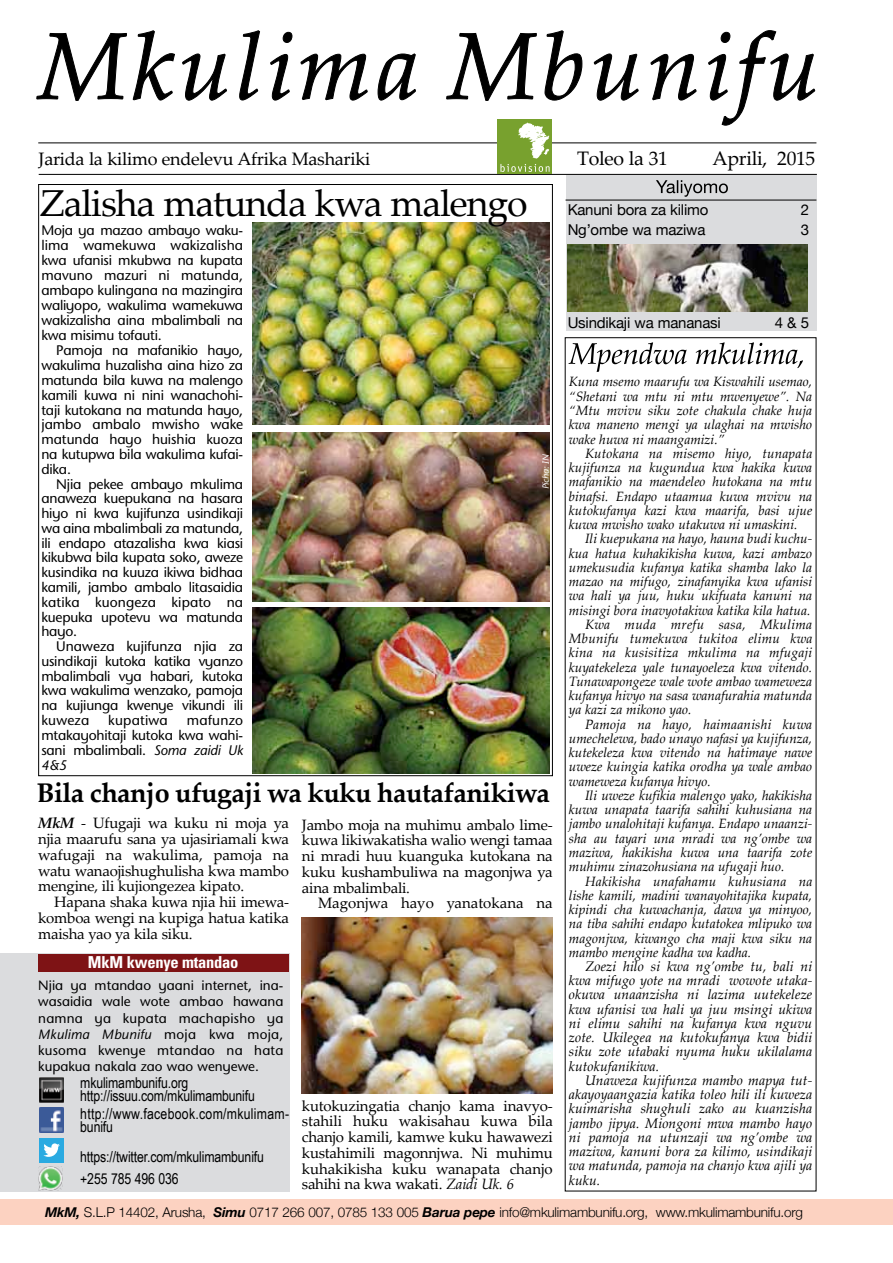
<style>
.page{position:relative;width:893px;height:1263px;background:#fff}
.page>*{position:absolute;margin:0;border:0;box-sizing:border-box;transform-origin:0 0}
.t1{font:37.5px "Palatino Linotype";letter-spacing:-.03em;color:#000}
.t2{font:700 27px "Palatino Linotype";letter-spacing:-.02em;color:#000}
.t3{font:19.5px "Palatino Linotype";letter-spacing:-.015em;color:#000}
.t4{font:18px "Palatino Linotype";letter-spacing:-.015em;color:#000}
.t5{font:700 condensed 16.5px "Univers LT Std";letter-spacing:-.015em;color:#fff}
.t6{font:15px/15.8px "Palatino Linotype";letter-spacing:-.015em;color:#000;text-align:justify}
.t7{font:15px/12.8px "Arial Narrow";letter-spacing:-.01em;color:#000}
.t8{font:15px "Helvetica Neue";letter-spacing:-.015em;color:#000}
.t9{font:15px/12.8px "Arial Narrow";letter-spacing:.02em;color:#000}
.t10{font:500 13.8px/14.9px "Ruim Stone Sans";letter-spacing:-.015em;color:#000;text-align:justify}
.t11{font:italic 13.8px/14.2px "Palatino Linotype";letter-spacing:.005em;color:#000;text-align:justify}
.t12{font:500 13.8px "Ruim Stone Sans";letter-spacing:.015em;color:#000}
.t13{font:italic 13.5px/14.2px "Palatino Linotype";color:#000;text-align:justify}
.t14{font:500 13.5px/16.2px "Ruim Stone Sans";color:#000;text-align:justify}
.t15{font:300 13.5px "Helvetica Neue";letter-spacing:-.015em;color:#000}
.t16{font:italic 13.5px "Palatino Linotype";letter-spacing:.02em;color:#000}
.t17{font:italic 500 9px "Ruim Stone Sans";color:#fff}
.s1{font-style:italic}
.s2{font-weight:700;font-style:italic}
</style>
<div class="page">
<img style="left:253px;top:222px;width:297px;height:203px">
<div style="left:0;top:1199px;width:893px;height:26px;background:#fcd2c1"></div>
<hr style="left:38px;top:143px;width:778px;height:1px;background:#000">
<hr style="left:39px;top:174px;width:778px;height:1px;background:#000">
<div style="left:498px;top:120px;width:54px;height:54px;background:#78a12e"></div>
<svg style="left:500px;top:164px;width:50px;height:8px"></svg>
<img style="left:518px;top:126px;width:32px;height:33px">
<div style="left:566px;top:175px;width:251px;height:156px;background:#dbdcde"></div>
<hr style="left:566px;top:200px;width:250px;height:1px;background:#000">
<img style="left:568px;top:244px;width:239px;height:68px">
<svg style="left:36px;top:30px;width:779px;height:96px"></svg>
<svg style="left:569px;top:342px;width:234px;height:30px"></svg>
<svg style="left:656px;top:180px;width:72px;height:17px"></svg>
<div style="left:0;top:953px;width:289px;height:238px;background:#dbdcde"></div>
<div style="left:38px;top:955px;width:251px;height:17px;background:#7e1315"></div>
<img style="left:39px;top:1107px;width:25px;height:25px">
<div style="left:39px;top:1138px;width:25px;height:24px;background:#2aaae1"></div>
<svg style="left:43px;top:1143px;width:17px;height:14px"></svg>
<img style="left:39px;top:1077px;width:25px;height:25px">
<img style="left:253px;top:433px;width:297px;height:168px">
<img style="left:39px;top:1166px;width:24px;height:24px">
<img style="left:253px;top:607px;width:297px;height:166px">
<img style="left:302px;top:918px;width:251px;height:175px">
<h3 class="t4" style="left:39px;top:146px;width:333px">Jarida la kilimo endelevu Afrika Mashariki</h3>
<h1 class="t1" style="left:40px;top:177px;width:489px">Zalisha matunda kwa malengo</h1>
<p class="t10" style="left:41px;top:222px;width:203px">Moja ya mazao ambayo waku&shy;lima wamekuwa wakizalisha kwa ufanisi mkubwa na kupata mavuno mazuri ni matunda, ambapo kulingana na mazingira waliyopo, wakulima wamekuwa wakizalisha aina mbalimbali na kwa misimu tofauti.</p>
<p class="t10" style="left:41px;top:343px;width:203px;text-indent:15px">Pamoja na mafanikio hayo, wakulima huzalisha aina hizo za matunda bila kuwa na malengo kamili kuwa ni nini wanachohi&shy;taji kutokana na matunda hayo, jambo ambalo mwisho wake matunda hayo huishia kuoza na kutupwa bila wakulima kufai&shy;dika.</p>
<p class="t10" style="left:41px;top:476px;width:203px;text-indent:15px">Njia pekee ambayo mkulima anaweza kuepukana na hasara hiyo ni kwa kujifunza usindikaji wa aina mbalimbali za matunda, ili endapo atazalisha kwa kiasi kikubwa bila kupata soko, aweze kusindika na kuuza ikiwa bidhaa kamili, jambo ambalo litasaidia katika kuongeza kipato na kuepuka upotevu wa matunda hayo.</p>
<p class="t10" style="left:41px;top:639px;width:203px;text-indent:15px">Unaweza kujifunza njia za usindikaji kutoka katika vyanzo mbalimbali vya habari, kutoka kwa wakulima wenzako, pamoja na kujiunga kwenye vikundi ili kuweza</p>
<p class="t17" style="left:540px;top:489px;width:36px;rotate:-90deg">Picha: IN</p>
<p class="t10" style="left:41px;top:713px;width:203px;text-indent:146px">mafunzo mtakayohitaji kutoka kwa wahi&shy;sani mbalimbali. <span class="s1">Soma zaidi Uk 4&amp;5</span></p>
<h2 class="t2" style="left:37px;top:774px;width:515px">Bila chanjo ufugaji wa kuku hautafanikiwa</h2>
<p class="t12" style="left:108px;top:712px;width:61px">kupatiwa</p>
<p class="t6" style="left:38px;top:815px;width:252px"><span class="s2">MkM</span> - Ufugaji wa kuku ni moja ya njia maarufu sana ya ujasiriamali kwa wafugaji na wakulima, pamoja na watu wanaojishughulisha kwa mambo mengine, ili kujiongezea kipato.</p>
<p class="t6" style="left:38px;top:893px;width:252px;text-indent:16px">Hapana shaka kuwa njia hii imewa&shy;komboa wengi na kupiga hatua katika maisha yao ya kila siku.</p>
<p class="t5" style="left:88px;top:952px;width:152px">MkM kwenye mtandao</p>
<p class="t14" style="left:38px;top:977px;width:247px">Njia ya mtandao yaani internet, ina&shy;wasaidia wale wote ambao hawana namna ya kupata machapisho ya <span class="s1">Mkulima Mbunifu</span> moja kwa moja, kusoma kwenye mtandao na hata kupakua nakala zao wao wenyewe.</p>
<p class="t7" style="left:80px;top:1076px;width:176px">mkulimambunifu.org http://issuu.com/mkulimambunifu</p>
<p class="t9" style="left:80px;top:1107px;width:210px">http://www.facebook.com/mkulimam&shy;bunifu</p>
<p class="t7" style="left:80px;top:1145px;width:185px;line-height:22.5px">https://twitter.com/mkulimambunifu +255 785 496 036</p>
<p class="t6" style="left:302px;top:816px;width:252px">Jambo moja na muhimu ambalo lime&shy;kuwa likiwakatisha walio wengi tamaa ni mradi huu kuanguka kutokana na kuku kushambuliwa na magonjwa ya aina mbalimbali.</p>
<p class="t6" style="left:318px;top:895px;width:236px">Magonjwa hayo yanatokana na</p>
<p class="t6" style="left:302px;top:1097px;width:252px">kutokuzingatia chanjo kama inavyo&shy;stahili huku wakisahau kuwa bila chanjo kamili, kamwe kuku hawawezi kustahimili magonnjwa. Ni muhimu kuhakikisha kuku wanapata chanjo sahihi na kwa wakati. <span class="s1">Zaidi Uk. 6</span></p>
<h3 class="t3" style="left:577px;top:144px;width:92px">Toleo la 31</h3>
<h3 class="t3" style="left:713px;top:144px;width:104px">Aprili, 2015</h3>
<p class="t8" style="left:568px;top:197px;width:142px">Kanuni bora za kilimo</p>
<p class="t8" style="left:801px;top:197px;width:10px">2</p>
<p class="t8" style="left:568px;top:217px;width:139px">Ng’ombe wa maziwa</p>
<p class="t8" style="left:801px;top:217px;width:10px">3</p>
<p class="t8" style="left:568px;top:310px;width:155px">Usindikaji wa mananasi</p>
<p class="t8" style="left:775px;top:310px;width:36px">4 &amp; 5</p>
<p class="t13" style="left:569px;top:374px;width:245px">Kuna msemo maarufu wa Kiswahili usemao, “Shetani wa mtu ni mtu mwenyewe”. Na “Mtu mvivu siku zote chakula chake huja kwa maneno mengi ya ulaghai na mwisho wake huwa ni maangamizi.”</p>
<p class="t13" style="left:569px;top:445px;width:245px;text-indent:16px">Kutokana na misemo hiyo, tunapata kujifunza na kugundua kwa hakika kuwa mafanikio na maendeleo hutokana na mtu binafsi. Endapo utaamua kuwa mvivu na kutokufanya kazi kwa maarifa, basi ujue kuwa mwisho wako utakuwa ni umaskini.</p>
<p class="t13" style="left:585px;top:531px;width:229px">Ili kuepukana na hayo, hauna budi kuchu-</p>
<p class="t13" style="left:569px;top:545px;width:245px">kua hatua kuhakikisha kuwa, kazi ambazo</p>
<p class="t13" style="left:569px;top:560px;width:245px">umekusudia kufanya katika shamba lako la</p>
<p class="t13" style="left:569px;top:574px;width:245px">mazao na mifugo, zinafanyika kwa ufanisi</p>
<p class="t13" style="left:569px;top:588px;width:245px">wa hali ya juu, huku ukifuata kanuni na</p>
<p class="t13" style="left:569px;top:602px;width:243px">misingi bora inavyotakiwa katika kila hatua.</p>
<p class="t16" style="left:585px;top:615px;width:229px">Kwa muda mrefu sasa, Mkulima</p>
<p class="t13" style="left:569px;top:631px;width:245px">Mbunifu tumekuwa tukitoa elimu kwa</p>
<p class="t13" style="left:569px;top:645px;width:245px">kina na kusisitiza mkulima na mfugaji</p>
<p class="t13" style="left:569px;top:659px;width:245px">kuyatekeleza yale tunayoeleza kwa vitendo.</p>
<p class="t13" style="left:569px;top:674px;width:245px">Tunawapongeze wale wote ambao wameweza</p>
<p class="t13" style="left:569px;top:688px;width:245px">kufanya hivyo na sasa wanafurahia matunda</p>
<p class="t13" style="left:569px;top:702px;width:124px">ya kazi za mikono yao.</p>
<p class="t13" style="left:585px;top:716px;width:229px">Pamoja na hayo, haimaanishi kuwa</p>
<p class="t13" style="left:569px;top:731px;width:245px">umechelewa, bado unayo nafasi ya kujifunza,</p>
<p class="t13" style="left:569px;top:745px;width:245px">kutekeleza kwa vitendo na hatimaye nawe</p>
<p class="t13" style="left:569px;top:759px;width:245px">uweze kuingia katika orodha ya wale ambao</p>
<p class="t13" style="left:569px;top:773px;width:143px">wameweza kufanya hivyo.</p>
<p class="t13" style="left:585px;top:788px;width:229px">Ili uweze kufikia malengo yako, hakikisha</p>
<p class="t13" style="left:569px;top:802px;width:245px">kuwa unapata taarifa sahihi kuhusiana na</p>
<p class="t13" style="left:569px;top:816px;width:245px">jambo unalohitaji kufanya. Endapo unaanzi-</p>
<p class="t13" style="left:569px;top:830px;width:245px">sha au tayari una mradi wa ng’ombe wa</p>
<p class="t13" style="left:569px;top:845px;width:245px">maziwa, hakikisha kuwa una taarifa zote</p>
<p class="t13" style="left:569px;top:859px;width:217px">muhimu zinazohusiana na ufugaji huo.</p>
<p class="t13" style="left:585px;top:873px;width:229px">Hakikisha unafahamu kuhusiana na</p>
<p class="t13" style="left:569px;top:887px;width:245px">lishe kamili, madini wanayohitajika kupata,</p>
<p class="t13" style="left:569px;top:902px;width:245px">kipindi cha kuwachanja, dawa ya minyoo,</p>
<p class="t13" style="left:569px;top:916px;width:245px">na tiba sahihi endapo kutatokea mlipuko wa</p>
<p class="t13" style="left:569px;top:930px;width:245px">magonjwa, kiwango cha maji kwa siku na</p>
<p class="t13" style="left:569px;top:944px;width:184px">mambo mengine kadha wa kadha.</p>
<p class="t11" style="left:569px;top:958px;width:245px;text-indent:16px">Zoezi hilo si kwa ng’ombe tu, bali ni kwa mifugo yote na mradi wowote utaka&shy;okuwa unaanzisha ni lazima uutekeleze kwa ufanisi wa hali ya juu msingi ukiwa ni elimu sahihi na kufanya kwa nguvu zote. Ukilegea na kutokufanya kwa bidii siku zote utabaki nyuma huku ukilalama kutokufanikiwa.</p>
<p class="t11" style="left:569px;top:1072px;width:245px;text-indent:16px">Unaweza kujifunza mambo mapya tut&shy;akayoyaangazia katika toleo hili ili kuweza kuimarisha shughuli zako au kuanzisha jambo jipya. Miongoni mwa mambo hayo ni pamoja na utunzaji wa ng’ombe wa maziwa, kanuni bora za kilimo, usindikaji wa matunda, pamoja na chanjo kwa ajili ya kuku.</p>
<p class="t15" style="left:45px;top:1201px;width:759px"><span class="s2">MkM,</span> S.L.P 14402, Arusha, <span class="s2">Simu</span> 0717 266 007, 0785 133 005 <span class="s2">Barua pepe</span> info@mkulimambunifu.org, www.mkulimambunifu.org</p>
</div>
